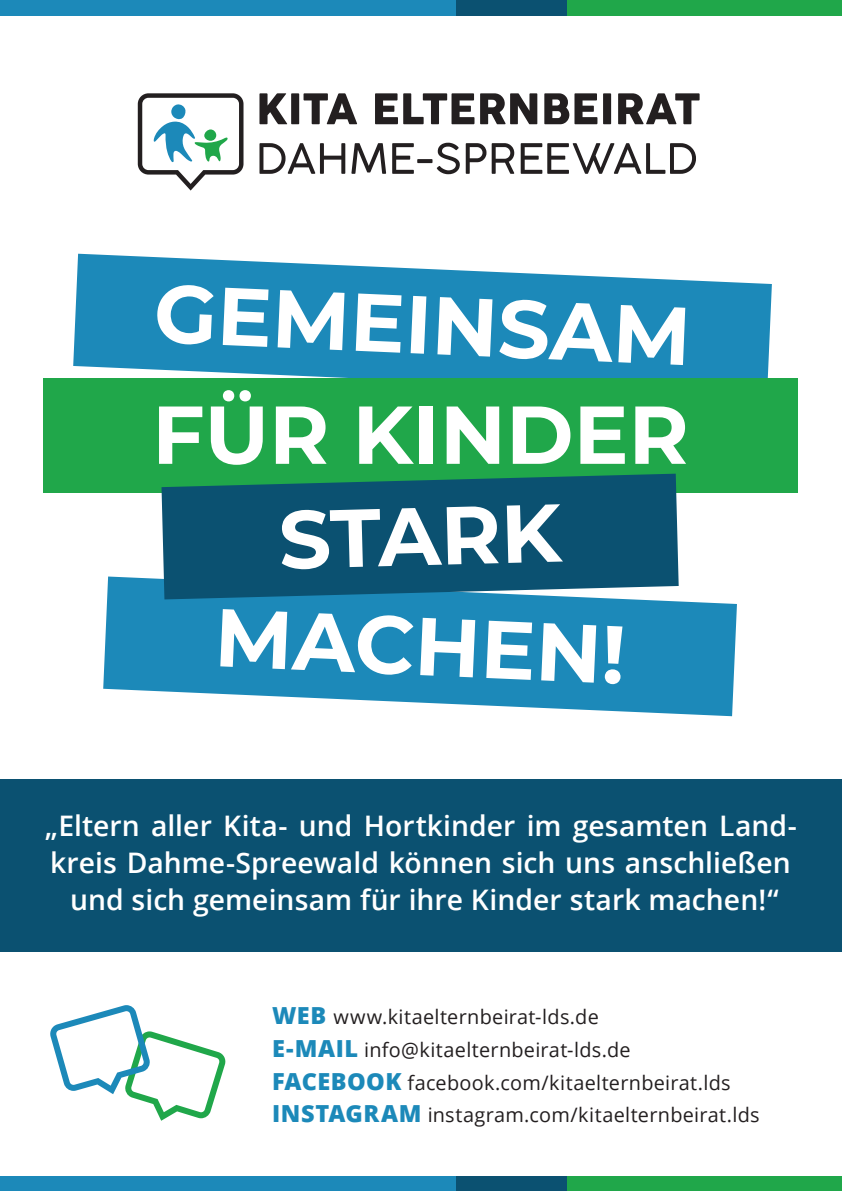
<style>
.page{position:relative;width:842px;height:1191px;background:#fff}
.page>*{position:absolute;margin:0;border:0;box-sizing:border-box;transform-origin:0 0}
.t1{font:700 81.9px "Montserrat";color:#fff}
.t2{font:600 28.3px/36.8px "Open Sans";color:#fff;text-align:center}
.t3{font:19.9px "Open Sans";letter-spacing:.015em;color:#231f20}
.s1{font-weight:800;font-size:23.5px;color:#1c89b9}
</style>
<div class="page">
<svg style="left:259px;top:93px;width:98px;height:31px"></svg>
<svg style="left:375px;top:93px;width:99px;height:31px"></svg>
<svg style="left:480px;top:93px;width:57px;height:31px"></svg>
<svg style="left:544px;top:93px;width:53px;height:31px"></svg>
<svg style="left:603px;top:93px;width:8px;height:31px"></svg>
<svg style="left:618px;top:93px;width:82px;height:31px"></svg>
<svg style="left:259px;top:143px;width:86px;height:31px"></svg>
<svg style="left:351px;top:143px;width:35px;height:31px"></svg>
<svg style="left:392px;top:143px;width:68px;height:31px"></svg>
<svg style="left:466px;top:143px;width:20px;height:31px"></svg>
<svg style="left:492px;top:143px;width:22px;height:31px"></svg>
<svg style="left:521px;top:143px;width:175px;height:31px"></svg>
<svg style="left:138px;top:93px;width:105px;height:97px"></svg>
<div style="left:204px;top:129px;width:12px;height:12px;background:#20a74a;border-radius:50%"></div>
<div style="left:0;top:0;width:457px;height:15px;background:#1c89b9"></div>
<div style="left:457px;top:0;width:111px;height:15px;background:#0b5171"></div>
<div style="left:568px;top:0;width:274px;height:15px;background:#20a74a"></div>
<div style="left:0;top:1176px;width:457px;height:15px;background:#1c89b9"></div>
<div style="left:457px;top:1176px;width:111px;height:15px;background:#0b5171"></div>
<div style="left:568px;top:1176px;width:274px;height:15px;background:#20a74a"></div>
<svg style="left:73px;top:254px;width:699px;height:124px;background:#3c9ac3"></svg>
<svg style="left:103px;top:576px;width:634px;height:140px;background:#3b99c2"></svg>
<div style="left:43px;top:378px;width:755px;height:114px;background:#20a74a"></div>
<svg style="left:161px;top:473px;width:518px;height:126px;background:#135c74"></svg>
<div style="left:0;top:779px;width:842px;height:173px;background:#0b5171"></div>
<svg style="left:50px;top:1005px;width:176px;height:115px"></svg>
<p class="t1" style="left:158px;top:252px;width:539px;rotate:3deg">GEMEINSAM</p>
<p class="t1" style="left:152px;top:376px;width:538px">FÜR KINDER</p>
<p class="t1" style="left:278px;top:480px;width:284px;rotate:-1deg">STARK</p>
<p class="t1" style="left:218px;top:576px;width:412px;rotate:3deg">MACHEN!</p>
<p class="t2" style="left:45px;top:807px;width:753px">„Eltern aller Kita- und Hortkinder im gesamten Land&shy;kreis Dahme-Spreewald können sich uns anschließen und sich gemeinsam für ihre Kinder stark machen!“</p>
<p class="t3" style="left:272px;top:1003px;width:328px"><span class="s1">WEB</span> www.kitaelternbeirat-lds.de</p>
<p class="t3" style="left:272px;top:1036px;width:360px"><span class="s1">E-MAIL</span> info@kitaelternbeirat-lds.de</p>
<p class="t3" style="left:272px;top:1068px;width:460px"><span class="s1">FACEBOOK</span> facebook.com/kitaelternbeirat.lds</p>
<p class="t3" style="left:272px;top:1101px;width:489px"><span class="s1">INSTAGRAM</span> instagram.com/kitaelternbeirat.lds</p>
</div>
